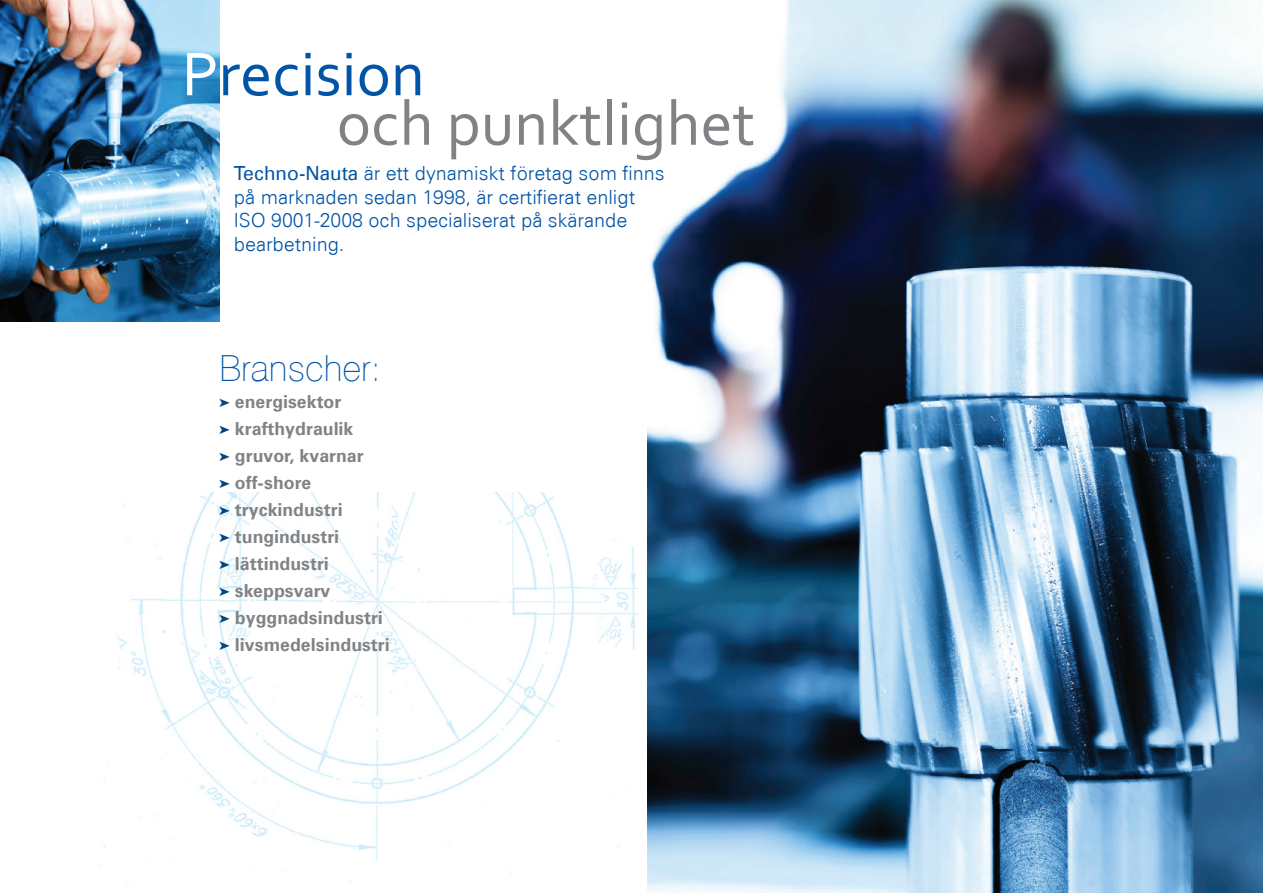
<style>
.page{position:relative;width:1263px;height:893px;background:#fff}
.page>*{position:absolute;margin:0;border:0;box-sizing:border-box;transform-origin:0 0}
.t1{font:64.5px/49.5px "Corbel";color:#808285}
.t2{font:36px "Swis 721 Th EU";color:#0154a6}
.t3{font:19.5px/23.4px "Zurich Lt EU";color:#0154a6}
.t4{font:700 18px/27px "Zurich EU";color:#808285}
.s1{color:#fff}
.s2{color:#0154a6}
.s3{font-family:"Zurich EU"}
.s4{color:#004684}
</style>
<div class="page">
<img style="left:647px;top:0;width:616px;height:893px">
<img style="left:101px;top:492px;width:297px;height:391px">
<img style="left:398px;top:492px;width:250px;height:393px">
<img style="left:0;top:0;width:219px;height:321px">
<h1 class="t1" style="left:337px;top:47px;width:420px;text-indent:-155px"><span class="s1">P</span><span class="s2">recision<br></span>och punktlighet</h1>
<p class="t3" style="left:234px;top:162px;width:432px"><span class="s3">Techno-Nauta</span> är ett dynamiskt företag som finns på marknaden sedan 1998, är certifierat enligt ISO 9001-2008 och specialiserat på skärande bearbetning.</p>
<h2 class="t2" style="left:219px;top:347px;width:164px">Branscher:</h2>
<p class="t4" style="left:219px;top:388px;width:172px"><span class="s4">➤</span> energisektor<br><span class="s4">➤</span> krafthydraulik<br><span class="s4">➤</span> gruvor, kvarnar<br><span class="s4">➤</span> off-shore<br><span class="s4">➤</span> tryckindustri<br><span class="s4">➤</span> tungindustri<br><span class="s4">➤</span> lättindustri<br><span class="s4">➤</span> skeppsvarv<br><span class="s4">➤</span> byggnadsindustri <span class="s4">➤</span> livsmedelsindustri</p>
</div>
